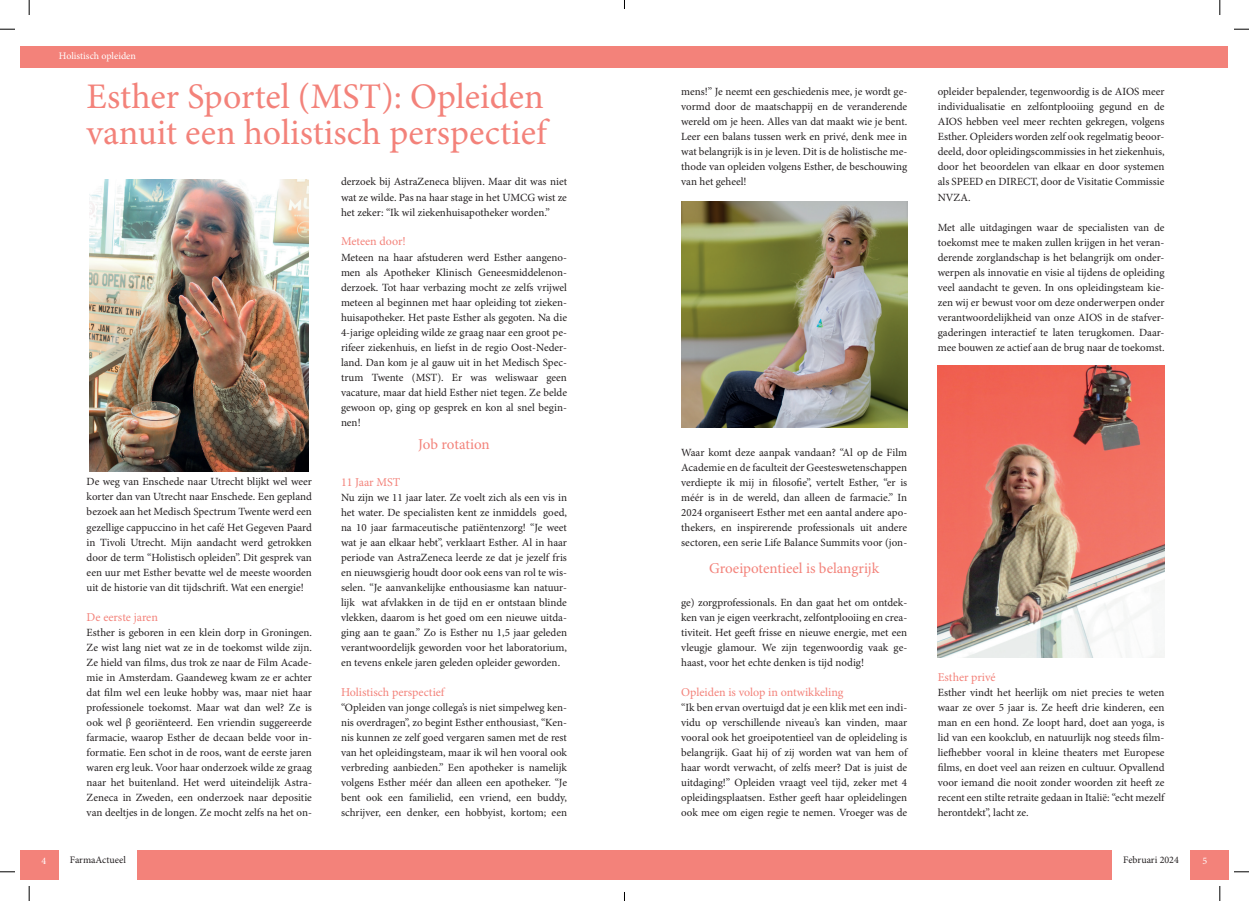
<style>
.page{position:relative;width:1249px;height:901px;background:#fff}
.page>*{position:absolute;margin:0;border:0;box-sizing:border-box;transform-origin:0 0}
.t1{font:36px/36px "Minion Pro";color:#f3827a}
.t2{font:15px "Minion Pro";letter-spacing:-.005em;color:#f3827a}
.t3{font:12px "Minion Pro";color:#f3827a}
.t4{font:11px/15px "Minion Pro";color:#231f20;text-align:justify}
.t5{font:10px "Minion Pro";color:#231f20}
.t6{font:10px "Minion Pro";color:#fff}
</style>
<div class="page">
<div style="left:624px;top:850px;width:488px;height:30px;background:#f3827a"></div>
<div style="left:137px;top:850px;width:487px;height:30px;background:#f3827a"></div>
<div style="left:1190px;top:850px;width:38px;height:30px;background:#f3827a"></div>
<div style="left:21px;top:850px;width:38px;height:30px;background:#f3827a"></div>
<div style="left:21px;top:47px;width:1207px;height:21px;background:#f3827a"></div>
<img style="left:90px;top:179px;width:219px;height:292px">
<img style="left:681px;top:202px;width:226px;height:225px">
<img style="left:938px;top:365px;width:226px;height:292px">
<svg style="left:0;top:29px;width:15px;height:1px"></svg>
<svg style="left:1234px;top:29px;width:15px;height:1px"></svg>
<svg style="left:0;top:871px;width:15px;height:1px"></svg>
<svg style="left:1234px;top:871px;width:15px;height:1px"></svg>
<svg style="left:29px;top:0;width:1px;height:15px"></svg>
<svg style="left:29px;top:886px;width:1px;height:14px"></svg>
<svg style="left:1219px;top:0;width:2px;height:15px"></svg>
<svg style="left:1219px;top:886px;width:2px;height:14px"></svg>
<p class="t6" style="left:59px;top:50px;width:79px">Holistisch opleiden</p>
<h1 class="t1" style="left:87px;top:80px;width:462px">Esther Sportel (MST): Opleiden vanuit een holistisch perspectief</h1>
<p class="t4" style="left:341px;top:175px;width:228px">derzoek bij AstraZeneca blijven. Maar dit was niet wat ze wilde. Pas na haar stage in het UMCG wist ze het zeker: “Ik wil ziekenhuisapotheker worden.”</p>
<p class="t3" style="left:341px;top:234px;width:66px">Meteen door!</p>
<p class="t4" style="left:341px;top:250px;width:228px">Meteen na haar afstuderen werd Esther aangeno&shy;men als Apotheker Klinisch Geneesmiddelenon&shy;derzoek. Tot haar verbazing mocht ze zelfs vrijwel meteen al beginnen met haar opleiding tot zieken&shy;huisapotheker. Het paste Esther als gegoten. Na die 4-jarige opleiding wilde ze graag naar een groot pe&shy;rifeer ziekenhuis, en liefst in de regio Oost-Neder&shy;land. Dan kom je al gauw uit in het Medisch Spec&shy;trum Twente (MST). Er was weliswaar geen vacature, maar dat hield Esther niet tegen. Ze belde gewoon op, ging op gesprek en kon al snel begin&shy;nen!</p>
<p class="t4" style="left:87px;top:474px;width:227px">De weg van Enschede naar Utrecht blijkt wel weer korter dan van Utrecht naar Enschede. Een gepland bezoek aan het Medisch Spectrum Twente werd een gezellige cappuccino in het café Het Gegeven Paard in Tivoli Utrecht. Mijn aandacht werd getrokken door de term “Holistisch opleiden”. Dit gesprek van een uur met Esther bevatte wel de meeste woorden uit de historie van dit tijdschrift. Wat een energie!</p>
<p class="t3" style="left:87px;top:609px;width:73px">De eerste jaren</p>
<p class="t4" style="left:87px;top:624px;width:227px">Esther is geboren in een klein dorp in Groningen.<br>Ze wist lang niet wat ze in de toekomst wilde zijn.<br>Ze hield van films, dus trok ze naar de Film Acade&shy;mie in Amsterdam. Gaandeweg kwam ze er achter dat film wel een leuke hobby was, maar niet haar professionele toekomst. Maar wat dan wel? Ze is ook wel β georiënteerd. Een vriendin suggereerde farmacie, waarop Esther de decaan belde voor in&shy;formatie. Een schot in de roos, want de eerste jaren waren erg leuk. Voor haar onderzoek wilde ze graag naar het buitenland. Het werd uiteindelijk Astra-Zeneca in Zweden, een onderzoek naar depositie van deeltjes in de longen. Ze mocht zelfs na het on-</p>
<h2 class="t2" style="left:418px;top:435px;width:73px">Job rotation</h2>
<p class="t3" style="left:341px;top:474px;width:61px">11 Jaar MST</p>
<p class="t4" style="left:341px;top:490px;width:228px">Nu zijn we 11 jaar later. Ze voelt zich als een vis in het water. De specialisten kent ze inmiddels goed, na 10 jaar farmaceutische patiëntenzorg! “Je weet wat je aan elkaar hebt”, verklaart Esther. Al in haar periode van AstraZeneca leerde ze dat je jezelf fris en nieuwsgierig houdt door ook eens van rol te wis&shy;selen. “Je aanvankelijke enthousiasme kan natuur&shy;lijk wat afvlakken in de tijd en er ontstaan blinde vlekken, daarom is het goed om een nieuwe uitda&shy;ging aan te gaan.” Zo is Esther nu 1,5 jaar geleden verantwoordelijk geworden voor het laboratorium, en tevens enkele jaren geleden opleider geworden.</p>
<p class="t3" style="left:341px;top:684px;width:105px">Holistisch perspectief</p>
<p class="t4" style="left:341px;top:700px;width:228px">“Opleiden van jonge collega’s is niet simpelweg ken&shy;nis overdragen”, zo begint Esther enthousiast, “Ken&shy;nis kunnen ze zelf goed vergaren samen met de rest van het opleidingsteam, maar ik wil hen vooral ook verbreding aanbieden.” Een apotheker is namelijk volgens Esther méér dan alleen een apotheker. “Je bent ook een familielid, een vriend, een buddy, schrijver, een denker, een hobbyist, kortom; een</p>
<p class="t4" style="left:681px;top:85px;width:228px">mens!” Je neemt een geschiedenis mee, je wordt ge&shy;vormd door de maatschappij en de veranderende wereld om je heen. Alles van dat maakt wie je bent.<br>Leer een balans tussen werk en privé, denk mee in wat belangrijk is in je leven. Dit is de holistische me&shy;thode van opleiden volgens Esther, de beschouwing van het geheel!</p>
<p class="t4" style="left:938px;top:85px;width:228px">opleider bepalender, tegenwoordig is de AIOS meer individualisatie en zelfontplooiing gegund en de AIOS hebben veel meer rechten gekregen, volgens Esther. Opleiders worden zelf ook regelmatig beoor&shy;deeld, door opleidingscommissies in het ziekenhuis, door het beoordelen van elkaar en door systemen als SPEED en DIRECT, door de Visitatie Commissie NVZA.</p>
<p class="t4" style="left:938px;top:220px;width:228px">Met alle uitdagingen waar de specialisten van de toekomst mee te maken zullen krijgen in het veran&shy;derende zorglandschap is het belangrijk om onder&shy;werpen als innovatie en visie al tijdens de opleiding veel aandacht te geven. In ons opleidingsteam kie&shy;zen wij er bewust voor om deze onderwerpen onder verantwoordelijkheid van onze AIOS in de stafver&shy;gaderingen interactief te laten terugkomen. Daar&shy;mee bouwen ze actief aan de brug naar de toekomst.</p>
<p class="t4" style="left:681px;top:445px;width:228px">Waar komt deze aanpak vandaan? “Al op de Film Academie en de faculteit der Geesteswetenschappen verdiepte ik mij in filosofie”, vertelt Esther, “er is méér is in de wereld, dan alleen de farmacie.” In 2024 organiseert Esther met een aantal andere apo&shy;thekers, en inspirerende professionals uit andere sectoren, een serie Life Balance Summits voor (jon-</p>
<h2 class="t2" style="left:709px;top:559px;width:172px">Groeipotentieel is belangrijk</h2>
<p class="t4" style="left:681px;top:595px;width:228px">ge) zorgprofessionals. En dan gaat het om ontdek&shy;ken van je eigen veerkracht, zelfontplooiing en crea&shy;tiviteit. Het geeft frisse en nieuwe energie, met een vleugje glamour. We zijn tegenwoordig vaak ge&shy;haast, voor het echte denken is tijd nodig!</p>
<p class="t3" style="left:681px;top:684px;width:164px">Opleiden is volop in ontwikkeling</p>
<p class="t4" style="left:681px;top:700px;width:228px">“Ik ben ervan overtuigd dat je een klik met een indi&shy;vidu op verschillende niveau’s kan vinden, maar vooral ook het groeipotentieel van de opleideling is belangrijk. Gaat hij of zij worden wat van hem of haar wordt verwacht, of zelfs meer? Dat is juist de uitdaging!” Opleiden vraagt veel tijd, zeker met 4 opleidingsplaatsen. Esther geeft haar opleidelingen ook mee om eigen regie te nemen. Vroeger was de</p>
<p class="t3" style="left:938px;top:669px;width:59px">Esther privé</p>
<p class="t4" style="left:938px;top:685px;width:228px">Esther vindt het heerlijk om niet precies te weten waar ze over 5 jaar is. Ze heeft drie kinderen, een man en een hond. Ze loopt hard, doet aan yoga, is lid van een kookclub, en natuurlijk nog steeds film&shy;liefhebber vooral in kleine theaters met Europese films, en doet veel aan reizen en cultuur. Opvallend voor iemand die nooit zonder woorden zit heeft ze recent een stilte retraite gedaan in Italië: “echt mezelf herontdekt”, lacht ze.</p>
<p class="t6" style="left:42px;top:854px;width:6px">4</p>
<p class="t5" style="left:70px;top:854px;width:57px">FarmaActueel</p>
<p class="t6" style="left:1202px;top:854px;width:6px">5</p>
<p class="t5" style="left:1123px;top:854px;width:57px">Februari 2024</p>
</div>
